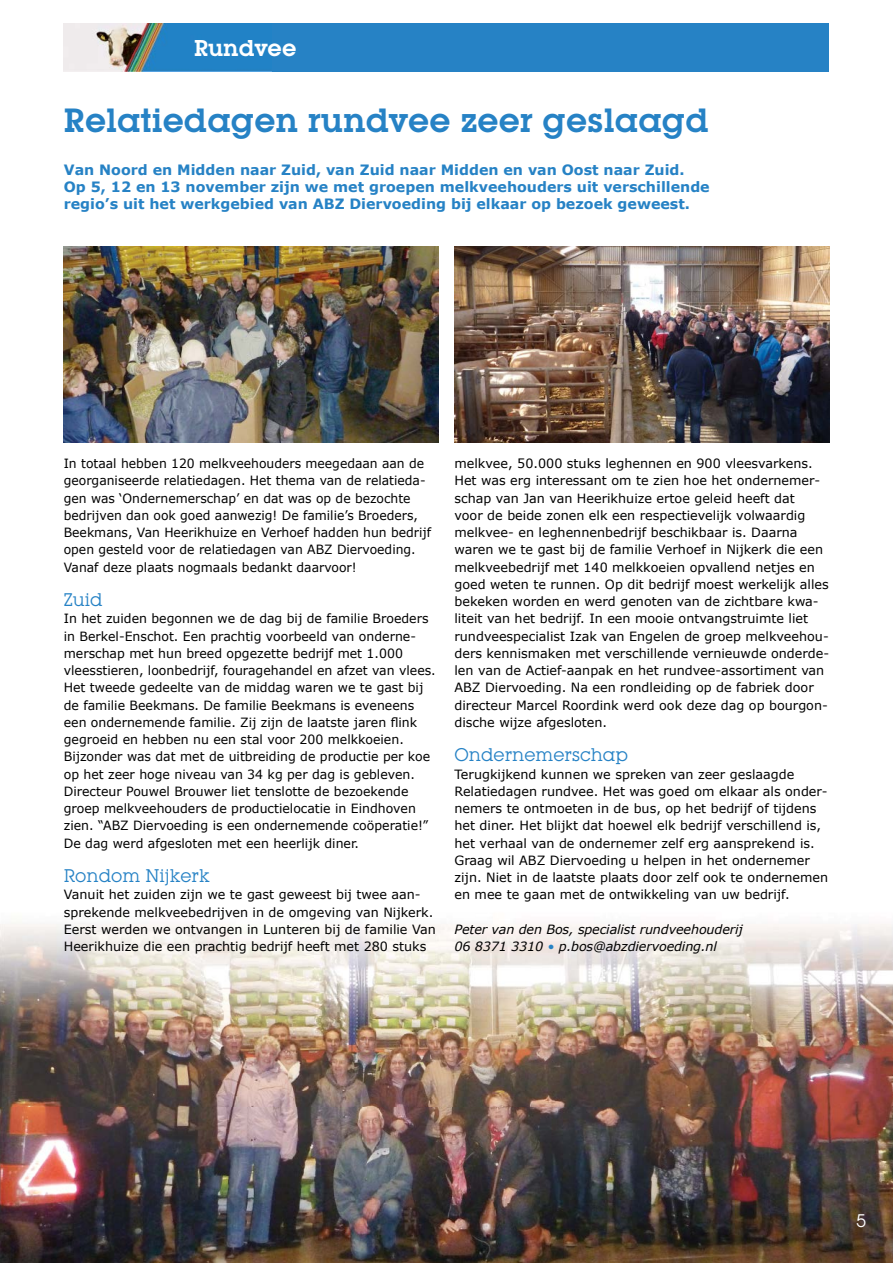
<style>
.page{position:relative;width:893px;height:1263px;background:#fff}
.page>*{position:absolute;margin:0;border:0;box-sizing:border-box;transform-origin:0 0}
.t1{font:600 33px "Lubalin Graph IT Cby BT";color:#2682c5}
.t2{font:600 22.5px "Lubalin Graph IT Cby BT";color:#fff}
.t3{font:18px "Lubalin Graph IT Cby BT";color:#2682c5}
.t4{font:18px "Lubalin Graph IT Cby BT";color:#fff}
.t5{font:700 14.25px/17.2px "Verdana";color:#2682c5}
.t6{font:12.75px/17.2px "Verdana";color:#000}
.t7{font:italic 12.75px/17.2px "Verdana";letter-spacing:-.01em;color:#000}
.s1{color:#2682c5}
</style>
<div class="page">
<img style="left:0;top:922px;width:893px;height:341px">
<img style="left:64px;top:24px;width:208px;height:48px">
<div style="left:272px;top:24px;width:557px;height:48px;background:#2682c5"></div>
<img style="left:454px;top:247px;width:375px;height:195px">
<img style="left:64px;top:247px;width:374px;height:195px">
<h2 class="t2" style="left:194px;top:34px;width:104px">Rundvee</h2>
<h1 class="t1" style="left:64px;top:100px;width:646px">Relatiedagen rundvee zeer geslaagd</h1>
<p class="t5" style="left:64px;top:160px;width:647px">Van Noord en Midden naar Zuid, van Zuid naar Midden en van Oost naar Zuid.<br>Op 5, 12 en 13 november zijn we met groepen melkveehouders uit verschillende regio’s uit het werkgebied van ABZ Diervoeding bij elkaar op bezoek geweest.</p>
<p class="t6" style="left:64px;top:454px;width:369px">In totaal hebben 120 melkveehouders meegedaan aan de georganiseerde relatiedagen. Het thema van de relatieda&shy;gen was ‘Ondernemerschap’ en dat was op de bezochte bedrijven dan ook goed aanwezig! De familie’s Broeders, Beekmans, Van Heerikhuize en Verhoef hadden hun bedrijf open gesteld voor de relatiedagen van ABZ Diervoeding.<br>Vanaf deze plaats nogmaals bedankt daarvoor!</p>
<h3 class="t3" style="left:64px;top:589px;width:41px">Zuid</h3>
<p class="t6" style="left:64px;top:610px;width:374px">In het zuiden begonnen we de dag bij de familie Broeders in Berkel-Enschot. Een prachtig voorbeeld van onderne&shy;merschap met hun breed opgezette bedrijf met 1.000 vleesstieren, loonbedrijf, fouragehandel en afzet van vlees.<br>Het tweede gedeelte van de middag waren we te gast bij de familie Beekmans. De familie Beekmans is eveneens een ondernemende familie. Zij zijn de laatste jaren flink gegroeid en hebben nu een stal voor 200 melkkoeien.<br>Bijzonder was dat met de uitbreiding de productie per koe op het zeer hoge niveau van 34 kg per dag is gebleven.<br>Directeur Pouwel Brouwer liet tenslotte de bezoekende groep melkveehouders de productielocatie in Eindhoven zien. “ABZ Diervoeding is een ondernemende coöperatie!” De dag werd afgesloten met een heerlijk diner.</p>
<h3 class="t3" style="left:64px;top:865px;width:147px">Rondom Nijkerk</h3>
<p class="t6" style="left:64px;top:886px;width:374px">Vanuit het zuiden zijn we te gast geweest bij twee aan&shy;sprekende melkveebedrijven in de omgeving van Nijkerk.<br>Eerst werden we ontvangen in Lunteren bij de familie Van Heerikhuize die een prachtig bedrijf heeft met 280 stuks</p>
<p class="t6" style="left:454px;top:454px;width:376px">melkvee, 50.000 stuks leghennen en 900 vleesvarkens.<br>Het was erg interessant om te zien hoe het ondernemer&shy;schap van Jan van Heerikhuize ertoe geleid heeft dat<br>voor de beide zonen elk een respectievelijk volwaardig melkvee- en leghennenbedrijf beschikbaar is. Daarna waren we te gast bij de familie Verhoef in Nijkerk die een melkveebedrijf met 140 melkkoeien opvallend netjes en goed weten te runnen. Op dit bedrijf moest werkelijk alles bekeken worden en werd genoten van de zichtbare kwa&shy;liteit van het bedrijf. In een mooie ontvangstruimte liet rundveespecialist Izak van Engelen de groep melkveehou&shy;ders kennismaken met verschillende vernieuwde onderde&shy;len van de Actief-aanpak en het rundvee-assortiment van ABZ Diervoeding. Na een rondleiding op de fabriek door directeur Marcel Roordink werd ook deze dag op bourgon&shy;dische wijze afgesloten.</p>
<h3 class="t3" style="left:454px;top:744px;width:175px">Ondernemerschap</h3>
<p class="t6" style="left:454px;top:765px;width:375px">Terugkijkend kunnen we spreken van zeer geslaagde Relatie dagen rundvee. Het was goed om elkaar als onder&shy;nemers te ontmoeten in de bus, op het bedrijf of tijdens het diner. Het blijkt dat hoewel elk bedrijf verschillend is, het verhaal van de ondernemer zelf erg aansprekend is.<br>Graag wil ABZ Diervoeding u helpen in het ondernemer zijn. Niet in de laatste plaats door zelf ook te ondernemen en mee te gaan met de ontwikkeling van uw bedrijf.</p>
<p class="t7" style="left:454px;top:920px;width:290px">Peter van den Bos, specialist rundveehouderij<br>06 8371 3310 <span class="s1">•</span> p.bos@abzdiervoeding.nl</p>
<h3 class="t4" style="left:856px;top:1210px;width:12px">5</h3>
</div>
